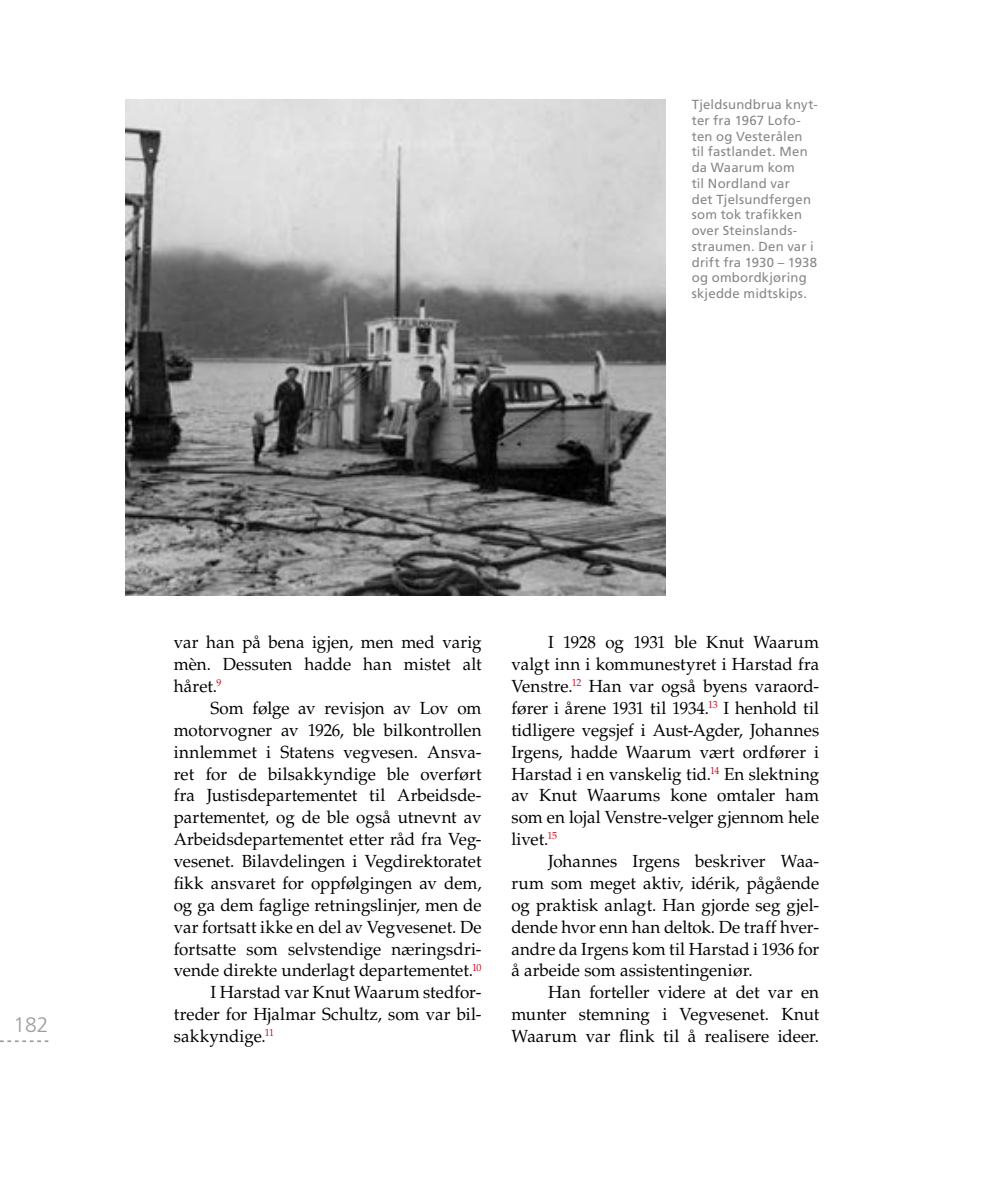
<style>
.page{position:relative;width:993px;height:1191px;background:#fff}
.page>*{position:absolute;margin:0;border:0;box-sizing:border-box;transform-origin:0 0}
.t1{font:300 21px "Frutiger LT Std";color:#9c9e9f}
.t2{font:17.5px/21.9px "Palatino LT Std";color:#000;text-align:justify}
.t3{font:13.12px/15.8px "Frutiger LT Std";letter-spacing:.015em;color:#87888a}
</style>
<div class="page">
<svg style="left:0;top:1040px;width:48px;height:2px"></svg>
<img style="left:125px;top:99px;width:540px;height:496px">
<p class="t3" style="left:691px;top:97px;width:127px">Tjeldsundbrua knyt&shy;ter fra 1967 Lofo&shy;ten og Vesterålen til fastlandet. Men da Waarum kom<br>til Nordland var<br>det Tjelsundfergen som tok trafikken over Steinslands&shy;straumen. Den var i drift fra 1930 – 1938 og ombordkjøring skjedde midtskips.</p>
<p class="t1" style="left:13px;top:1013px;width:37px">182</p>
<p class="t2" style="left:174px;top:631px;width:309px">var han på bena igjen, men med varig mèn. Dessuten hadde han mistet alt håret.<sup>9</sup></p>
<p class="t2" style="left:210px;top:697px;width:272px">Som følge av revisjon av Lov om</p>
<p class="t2" style="left:174px;top:719px;width:309px">motorvogner av 1926, ble bilkontrollen</p>
<p class="t2" style="left:174px;top:741px;width:309px">innlemmet i Statens vegvesen. Ansva-</p>
<p class="t2" style="left:174px;top:763px;width:309px">ret for de bilsakkyndige ble overført</p>
<p class="t2" style="left:174px;top:785px;width:309px">fra Justisdepartementet til Arbeidsde-</p>
<p class="t2" style="left:174px;top:806px;width:309px">partementet, og de ble også utnevnt av</p>
<p class="t2" style="left:174px;top:828px;width:309px">Arbeidsdepartementet etter råd fra Veg-</p>
<p class="t2" style="left:174px;top:850px;width:309px">vesenet. Bilavdelingen i Vegdirektoratet</p>
<p class="t2" style="left:174px;top:872px;width:309px">fikk ansvaret for oppfølgingen av dem,</p>
<p class="t2" style="left:174px;top:894px;width:309px">og ga dem faglige retningslinjer, men de</p>
<p class="t2" style="left:174px;top:916px;width:309px">var fortsatt ikke en del av Vegvesenet. De</p>
<p class="t2" style="left:174px;top:938px;width:309px">fortsatte som selvstendige næringsdri-</p>
<p class="t2" style="left:174px;top:960px;width:309px">vende direkte underlagt departementet.<sup>10</sup></p>
<p class="t2" style="left:210px;top:981px;width:272px">I Harstad var Knut Waarum stedfor-</p>
<p class="t2" style="left:174px;top:1003px;width:309px">treder for Hjalmar Schultz, som var bil-</p>
<p class="t2" style="left:174px;top:1025px;width:102px">sakkyndige.<sup>11</sup></p>
<p class="t2" style="left:511px;top:631px;width:309px;text-indent:37px">I 1928 og 1931 ble Knut Waarum valgt inn i kommunestyret i Harstad fra Venstre.<sup>12</sup> Han var også byens varaord&shy;fører i årene 1931 til 1934.<sup>13</sup> I henhold til tidligere vegsjef i Aust-Agder, Johannes Irgens, hadde Waarum vært ordfører i Harstad i en vanskelig tid.<sup>14</sup> En slektning av Knut Waarums kone omtaler ham som en lojal Venstre-velger gjennom hele livet.<sup>15</sup></p>
<p class="t2" style="left:511px;top:850px;width:309px;text-indent:37px">Johannes Irgens beskriver Waa&shy;rum som meget aktiv, idérik, pågående og praktisk anlagt. Han gjorde seg gjel&shy;dende hvor enn han deltok. De traff hver&shy;andre da Irgens kom til Harstad i 1936 for å arbeide som assistentingeniør.</p>
<p class="t2" style="left:511px;top:981px;width:309px;text-indent:37px">Han forteller videre at det var en munter stemning i Vegvesenet. Knut Waarum var flink til å realisere ideer.</p>
</div>
